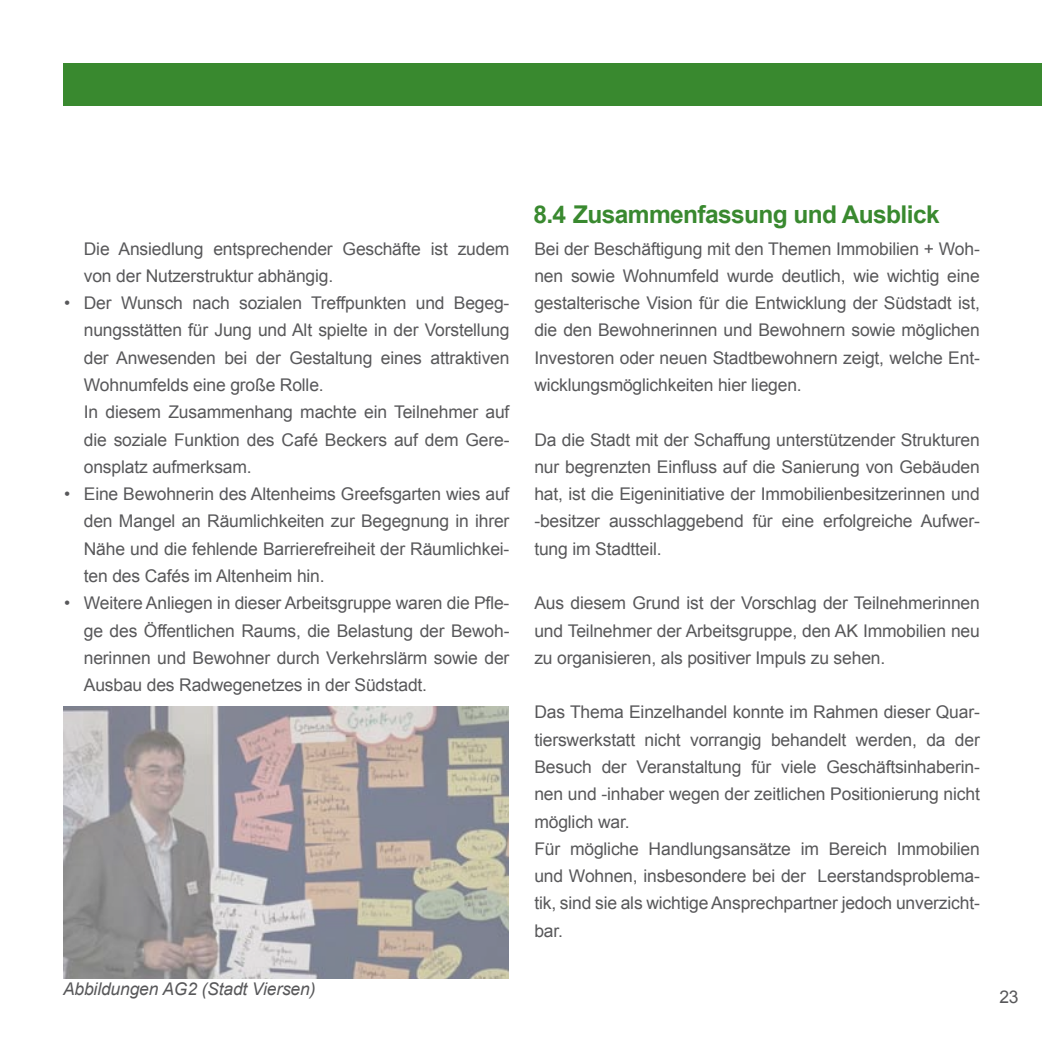
<style>
.page{position:relative;width:1042px;height:1042px;background:#fff}
.page>*{position:absolute;margin:0;border:0;box-sizing:border-box;transform-origin:0 0}
.t1{font:700 24.5px "Arial";letter-spacing:-.025em;color:#39892f}
.t2{font:17.5px/27.3px "Arial";letter-spacing:-.01em;color:#58585a;text-align:justify}
.t3{font:italic 17.5px "Arial";letter-spacing:-.01em;color:#58585a}
</style>
<div class="page">
<div style="left:63px;top:63px;width:979px;height:42px;background:#39892f"></div>
<img style="left:63px;top:707px;width:445px;height:272px">
<p class="t2" style="left:84px;top:235px;width:427px">Die Ansiedlung entsprechender Geschäfte ist zudem von der Nutzerstruktur abhängig.</p>
<p class="t2" style="left:84px;top:289px;width:427px;text-align:left;text-indent:-20px">• Der Wunsch nach sozialen Treffpunkten und Begeg&shy;nungsstätten für Jung und Alt spielte in der Vorstellung der Anwesenden bei der Gestaltung eines attraktiven Wohnumfelds eine große Rolle.<br>In diesem Zusammenhang machte ein Teilnehmer auf die soziale Funktion des Café Beckers auf dem Gere&shy;onsplatz aufmerksam.</p>
<p class="t2" style="left:84px;top:480px;width:427px;text-indent:-20px">• Eine Bewohnerin des Altenheims Greefsgarten wies auf den Mangel an Räumlichkeiten zur Begegnung in ihrer Nähe und die fehlende Barrierefreiheit der Räumlichkei&shy;ten des Cafés im Altenheim hin.</p>
<p class="t2" style="left:84px;top:590px;width:427px;text-indent:-20px">• Weitere Anliegen in dieser Arbeitsgruppe waren die Pfle&shy;ge des Öffentlichen Raums, die Belastung der Bewoh&shy;nerinnen und Bewohner durch Verkehrslärm sowie der Ausbau des Radwegenetzes in der Südstadt.</p>
<p class="t3" style="left:63px;top:978px;width:254px">Abbildungen AG2 (Stadt Viersen)</p>
<h1 class="t1" style="left:533px;top:198px;width:408px">8.4 Zusammenfassung und Ausblick</h1>
<p class="t2" style="left:534px;top:235px;width:447px">Bei der Beschäftigung mit den Themen Immobilien + Woh&shy;nen sowie Wohnumfeld wurde deutlich, wie wichtig eine gestalterische Vision für die Entwicklung der Südstadt ist, die den Bewohnerinnen und Bewohnern sowie möglichen Investoren oder neuen Stadtbewohnern zeigt, welche Ent&shy;wicklungsmöglichkeiten hier liegen.</p>
<p class="t2" style="left:534px;top:426px;width:447px">Da die Stadt mit der Schaffung unterstützender Strukturen nur begrenzten Einfluss auf die Sanierung von Gebäuden hat, ist die Eigeninitiative der Immobilienbesitzerinnen und -besitzer ausschlaggebend für eine erfolgreiche Aufwer&shy;tung im Stadtteil.</p>
<p class="t2" style="left:534px;top:590px;width:447px">Aus diesem Grund ist der Vorschlag der Teilnehmerinnen und Teilnehmer der Arbeitsgruppe, den AK Immobilien neu zu organisieren, als positiver Impuls zu sehen.</p>
<p class="t2" style="left:534px;top:699px;width:447px;text-align:left">Das Thema Einzelhandel konnte im Rahmen dieser Quar&shy;tierswerkstatt nicht vorrangig behandelt werden, da der Besuch der Veranstaltung für viele Geschäftsinhaberin&shy;nen und -inhaber wegen der zeitlichen Positionierung nicht möglich war.<br>Für mögliche Handlungsansätze im Bereich Immobilien und Wohnen, insbesondere bei der Leerstandsproblema&shy;tik, sind sie als wichtige Ansprechpartner jedoch unverzicht&shy;bar.</p>
<p class="t2" style="left:999px;top:983px;width:21px">23</p>
</div>
